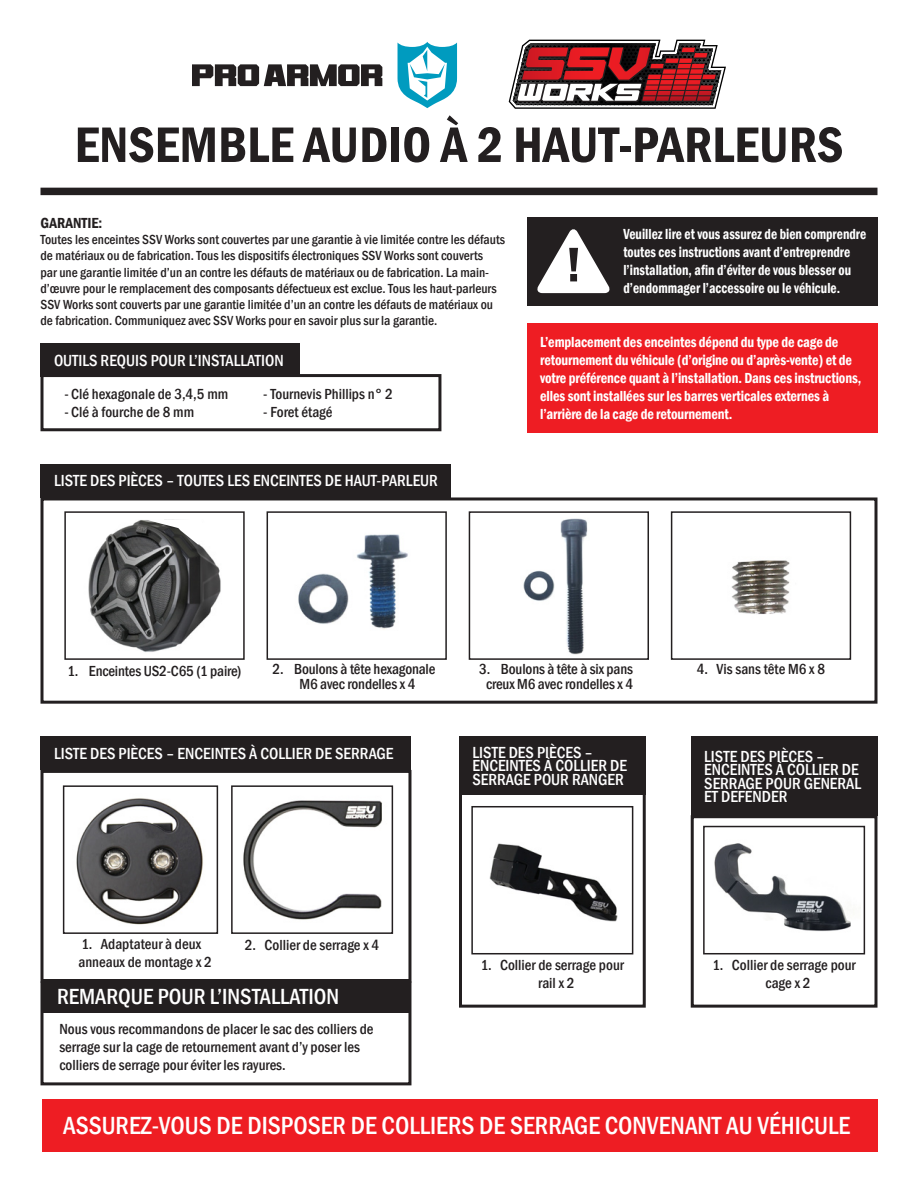
<style>
.page{position:relative;width:918px;height:1188px;background:#fff}
.page>*{position:absolute;margin:0;border:0;box-sizing:border-box;transform-origin:0 0}
.t1{font:600 condensed 51.75px "Franklin Gothic";color:#231f20}
.t2{font:600 condensed 50.4px "Franklin Gothic";color:#231f20}
.t3{font:500 condensed 25.5px "Franklin Gothic";color:#fff}
.t4{font:500 condensed 22.5px "Franklin Gothic";color:#fff}
.t5{font:500 condensed 16.5px "Franklin Gothic";color:#fff}
.t6{font:500 condensed 15px/18px "Franklin Gothic";color:#231f20;text-align:center}
.t7{font:600 condensed 15px/18px "Franklin Gothic";letter-spacing:-.01em;color:#fff;scale:.95 1}
.t8{font:600 condensed 15px/18px "Franklin Gothic";letter-spacing:-.01em;color:#fff;scale:.9 1}
.t9{font:600 condensed 15px "Franklin Gothic";color:#231f20}
.t10{font:500 condensed 13.5px/16.2px "Franklin Gothic";color:#231f20}
</style>
<div class="page">
<div style="left:42px;top:1099px;width:836px;height:53px;background:#ee1d23"></div>
<div style="left:527px;top:217px;width:351px;height:88px;background:#231f20"></div>
<div style="left:40px;top:188px;width:838px;height:7px;background:#231f20"></div>
<svg style="left:537px;top:229px;width:73px;height:64px"></svg>
<div style="left:40px;top:343px;width:260px;height:34px;background:#231f20"></div>
<div style="left:40px;top:464px;width:411px;height:33px;background:#231f20"></div>
<div style="left:40px;top:736px;width:371px;height:34px;background:#231f20"></div>
<div style="left:40px;top:497px;width:838px;height:207px;border:3px solid #231f20"></div>
<div style="left:40px;top:770px;width:371px;height:213px;border:3px solid #231f20"></div>
<div style="left:40px;top:982px;width:371px;height:103px;border:3px solid #231f20"></div>
<div style="left:40px;top:374px;width:401px;height:57px;border:3px solid #231f20"></div>
<img style="left:298px;top:534px;width:110px;height:95px">
<div style="left:267px;top:511px;width:180px;height:149px;border:2px solid #231f20"></div>
<img style="left:76px;top:798px;width:127px;height:127px">
<div style="left:63px;top:785px;width:155px;height:149px;border:2px solid #231f20"></div>
<div style="left:459px;top:736px;width:187px;height:59px;background:#231f20"></div>
<div style="left:459px;top:789px;width:187px;height:219px;border:3px solid #231f20"></div>
<img style="left:489px;top:843px;width:129px;height:79px">
<div style="left:471px;top:806px;width:162px;height:148px;border:2px solid #231f20"></div>
<div style="left:691px;top:736px;width:187px;height:80px;background:#231f20"></div>
<div style="left:691px;top:815px;width:187px;height:193px;border:3px solid #231f20"></div>
<img style="left:714px;top:843px;width:137px;height:88px">
<div style="left:703px;top:826px;width:162px;height:128px;border:2px solid #231f20"></div>
<img style="left:523px;top:518px;width:65px;height:137px">
<div style="left:469px;top:511px;width:180px;height:149px;border:2px solid #231f20"></div>
<img style="left:243px;top:800px;width:139px;height:120px">
<div style="left:231px;top:785px;width:162px;height:149px;border:2px solid #231f20"></div>
<img style="left:731px;top:560px;width:59px;height:55px">
<div style="left:671px;top:511px;width:180px;height:149px;border:2px solid #231f20"></div>
<div style="left:527px;top:323px;width:351px;height:110px;background:#ee1d23"></div>
<div style="left:64px;top:511px;width:181px;height:149px;border:2px solid #231f20"></div>
<img style="left:88px;top:520px;width:133px;height:132px">
<svg style="left:147px;top:519px;width:59px;height:26px"></svg>
<div style="left:44px;top:980px;width:367px;height:33px;background:#231f20"></div>
<svg style="left:509px;top:40px;width:217px;height:69px"></svg>
<svg style="left:398px;top:42px;width:59px;height:66px"></svg>
<svg style="left:192px;top:64px;width:190px;height:22px"></svg>
<p class="t1" style="left:75px;top:110px;width:770px">ENSEMBLE AUDIO À 2 HAUT-PARLEURS</p>
<p class="t9" style="left:40px;top:213px;width:63px">GARANTIE:</p>
<p class="t10" style="left:40px;top:232px;width:466px">Toutes les enceintes SSV Works sont couvertes par une garantie à vie limitée contre les défauts de matériaux ou de fabrication. Tous les dispositifs électroniques SSV Works sont couverts<br>par une garantie limitée d’un an contre les défauts de matériaux ou de fabrication. La main&shy;d’œuvre pour le remplacement des composants défectueux est exclue. Tous les haut-parleurs SSV Works sont couverts par une garantie limitée d’un an contre les défauts de matériaux ou de fabrication. Communiquez avec SSV Works pour en savoir plus sur la garantie.</p>
<p class="t5" style="left:54px;top:350px;width:231px">OUTILS REQUIS POUR L’INSTALLATION</p>
<p class="t6" style="left:64px;top:385px;width:165px">- Clé hexagonale de 3,4,5 mm</p>
<p class="t6" style="left:64px;top:403px;width:131px">- Clé à fourche de 8 mm</p>
<p class="t6" style="left:263px;top:385px;width:131px">- Tournevis Phillips n° 2</p>
<p class="t6" style="left:263px;top:403px;width:71px">- Foret étagé</p>
<p class="t5" style="left:54px;top:470px;width:386px">LISTE DES PIÈCES – TOUTES LES ENCEINTES DE HAUT-PARLEUR</p>
<p class="t2" style="left:565px;top:231px;width:19px">!</p>
<p class="t8" style="left:623px;top:224px;width:271px">Veuillez lire et vous assurez de bien comprendre toutes ces instructions avant d’entreprendre l’installation, afin d’éviter de vous blesser ou d’endommager l’accessoire ou le véhicule.</p>
<p class="t7" style="left:540px;top:333px;width:340px">L’emplacement des enceintes dépend du type de cage de retournement du véhicule (d’origine ou d’après-vente) et de votre préférence quant à l’installation. Dans ces instructions, elles sont installées sur les barres verticales externes à l’arrière de la cage de retournement.</p>
<p class="t6" style="left:68px;top:662px;width:175px">1. Enceintes US2-C65 (1 paire)</p>
<p class="t6" style="left:273px;top:662px;width:164px;line-height:15px">2. Boulons à tête hexagonale<br>M6 avec rondelles x 4</p>
<p class="t6" style="left:479px;top:662px;width:155px;line-height:15px">3. Boulons à tête à six pans creux M6 avec rondelles x 4</p>
<p class="t6" style="left:697px;top:660px;width:130px">4. Vis sans tête M6 x 8</p>
<p class="t5" style="left:54px;top:743px;width:341px">LISTE DES PIÈCES – ENCEINTES À COLLIER DE SERRAGE</p>
<p class="t5" style="left:472px;top:741px;width:122px">LISTE DES PIÈCES –</p>
<p class="t5" style="left:472px;top:755px;width:156px">ENCEINTES À COLLIER DE</p>
<p class="t5" style="left:472px;top:768px;width:153px">SERRAGE POUR RANGER</p>
<p class="t5" style="left:704px;top:745px;width:122px">LISTE DES PIÈCES –</p>
<p class="t5" style="left:704px;top:759px;width:156px">ENCEINTES À COLLIER DE</p>
<p class="t5" style="left:704px;top:772px;width:158px">SERRAGE POUR GENERAL</p>
<p class="t5" style="left:704px;top:786px;width:85px">ET DEFENDER</p>
<p class="t6" style="left:81px;top:935px;width:121px">1. Adaptateur à deux</p>
<p class="t6" style="left:245px;top:936px;width:136px">2. Collier de serrage x 4</p>
<p class="t6" style="left:79px;top:953px;width:135px">anneaux de montage x 2</p>
<p class="t4" style="left:57px;top:982px;width:284px">REMARQUE POUR L’INSTALLATION</p>
<p class="t6" style="left:59px;top:1020px;width:316px;text-align:left">Nous vous recommandons de placer le sac des colliers de serrage sur la cage de retournement avant d’y poser les colliers de serrage pour éviter les rayures.</p>
<p class="t6" style="left:481px;top:956px;width:145px">1. Collier de serrage pour rail x 2</p>
<p class="t6" style="left:712px;top:956px;width:145px">1. Collier de serrage pour cage x 2</p>
<p class="t3" style="left:63px;top:1109px;width:789px">ASSUREZ-VOUS DE DISPOSER DE COLLIERS DE SERRAGE CONVENANT AU VÉHICULE</p>
</div>
